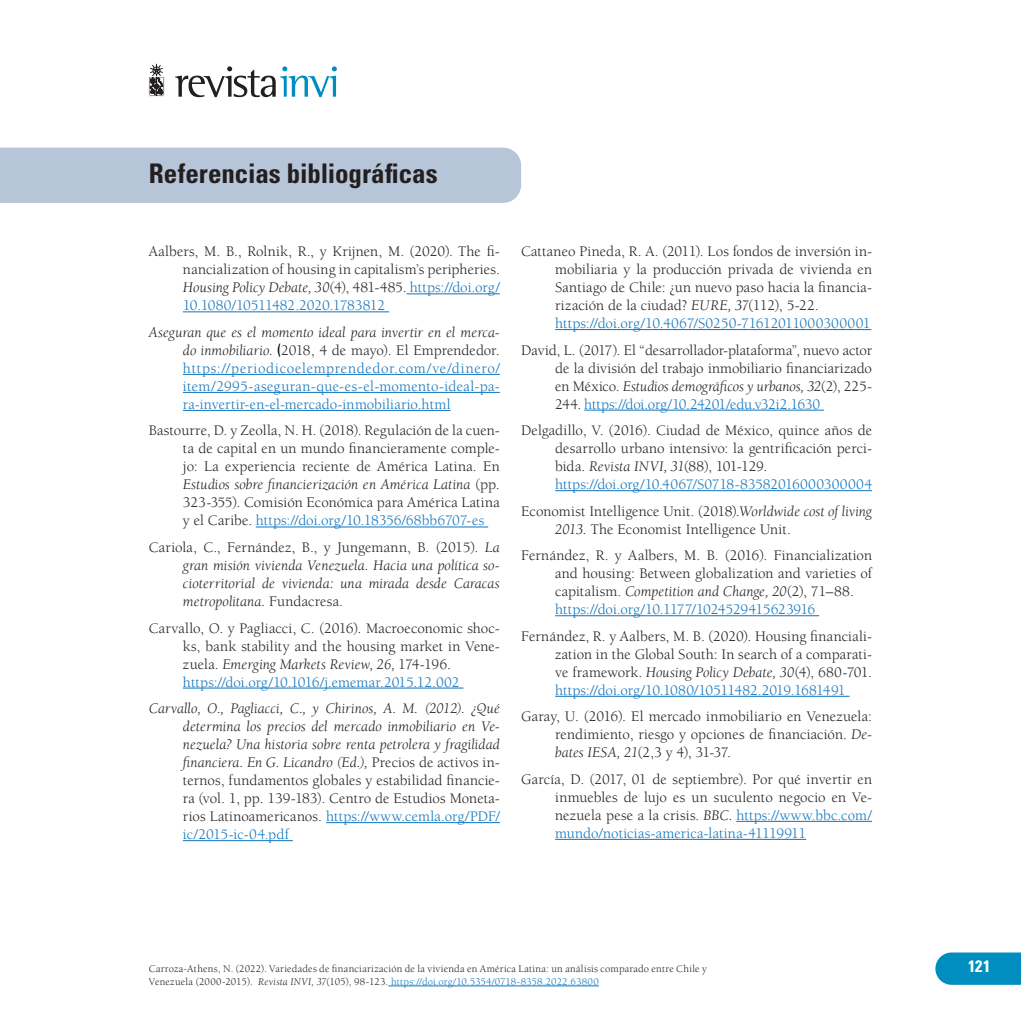
<style>
.page{position:relative;width:1021px;height:1021px;background:#fff}
.page>*{position:absolute;margin:0;border:0;box-sizing:border-box;transform-origin:0 0}
.sub{font:700 condensed 27px "Univers LT Std";color:#231f20}
.t1{font:700 condensed 16.5px "Univers LT Std";color:#fff}
.bibliografía{font:15px/18px "Berkeley Std";color:#231f20;text-align:justify}
.bibliografía-2{font:italic 15px/18px "Berkeley Std";letter-spacing:.005em;color:#231f20;text-align:justify}
.bibliografía-3{font:15px/18px "Berkeley Std";color:#1074bc;text-align:justify}
.t2{font:10.5px/12.6px "Berkeley Std";letter-spacing:.02em;color:#231f20}
.s1{font-style:italic}
.s2{color:#1074bc}
.s3{font-style:italic;color:#231f20}
.s4{font-family:"Univers LT Std";font-stretch:condensed;color:#000}
.s5{color:#231f20}
.s6{font-style:normal}
.s7{font-style:normal;color:#1074bc}
.s8{font-style:inherit}
</style>
<div class="page">
<svg style="left:175px;top:66px;width:162px;height:31px"></svg>
<svg style="left:149px;top:64px;width:15px;height:33px"></svg>
<svg style="left:935px;top:952px;width:85px;height:32px;background:#0e94c4"></svg>
<div style="left:0;top:148px;width:521px;height:55px;background:#b7c5d8"></div>
<hr style="left:406px;top:293px;width:94px;height:1px;background:#1074bc">
<hr style="left:183px;top:311px;width:206px;height:1px;background:#1074bc">
<hr style="left:183px;top:374px;width:317px;height:1px;background:#1074bc">
<hr style="left:183px;top:392px;width:317px;height:1px;background:#1074bc">
<hr style="left:183px;top:410px;width:267px;height:1px;background:#1074bc">
<hr style="left:256px;top:526px;width:232px;height:1px;background:#1074bc">
<hr style="left:183px;top:687px;width:280px;height:1px;background:#1074bc">
<hr style="left:326px;top:822px;width:174px;height:1px;background:#1074bc">
<hr style="left:183px;top:840px;width:110px;height:1px;background:#1074bc">
<hr style="left:555px;top:329px;width:316px;height:1px;background:#1074bc">
<hr style="left:584px;top:410px;width:240px;height:1px;background:#1074bc">
<hr style="left:555px;top:490px;width:317px;height:1px;background:#1074bc">
<hr style="left:555px;top:615px;width:264px;height:1px;background:#1074bc">
<hr style="left:555px;top:696px;width:294px;height:1px;background:#1074bc">
<hr style="left:736px;top:821px;width:136px;height:1px;background:#1074bc">
<hr style="left:555px;top:839px;width:251px;height:1px;background:#1074bc">
<hr style="left:388px;top:985px;width:211px;height:1px;background:#1074bc">
<p class="sub" style="left:149px;top:157px;width:290px">Referencias bibliográficas</p>
<p class="bibliografía" style="left:183px;top:243px;width:318px;text-indent:-34px">Aalbers, M. B., Rolnik, R., y Krijnen, M. (2020). The fi&shy;nancialization of housing in capitalism’s peripheries.<br><span class="s1">Housing Policy Debate, 30</span>(4), 481-485. <span class="s2">https://doi.org/ 10.1080/10511482.2020.1783812</span></p>
<p class="bibliografía-3" style="left:183px;top:323px;width:318px;text-indent:-34px"><span class="s3">Aseguran que es el momento ideal para invertir en el merca&shy;do inmobiliario.</span> <span class="s4">(</span><span class="s5">2018, 4 de mayo). El Emprendedor. </span>https://periodicoelemprendedor.com/ve/dinero/ item/2995-aseguran-que-es-el-momento-ideal-pa&shy;ra-invertir-en-el-mercado-inmobiliario.html</p>
<p class="bibliografía" style="left:183px;top:422px;width:318px;text-indent:-34px">Bastourre, D. y Zeolla, N. H. (2018). Regulación de la cuen&shy;ta de capital en un mundo financieramente comple&shy;jo: La experiencia reciente de América Latina. En <span class="s1">Estudios sobre financierización en América Latina</span> (pp.<br>323-355). Comisión Económica para América Latina y el Caribe. <span class="s2">https://doi.org/10.18356/68bb6707-es</span></p>
<p class="bibliografía-2" style="left:183px;top:538px;width:318px;text-indent:-34px"><span class="s6">Cariola, C., Fernández, B., y Jungemann, B. (2015).</span> La gran misión vivienda Venezuela. Hacia una política so&shy;cioterritorial de vivienda: una mirada desde Caracas metropolitana. <span class="s6">Fundacresa.</span></p>
<p class="bibliografía" style="left:183px;top:619px;width:318px;text-indent:-34px">Carvallo, O. y Pagliacci, C. (2016). Macroeconomic shoc&shy;ks, bank stability and the housing market in Vene&shy;zuela. <span class="s1">Emerging Markets Review, 26,</span> 174-196.</p>
<p class="bibliografía-3" style="left:183px;top:673px;width:278px">https://doi.org/10.1016/j.ememar.2015.12.002</p>
<p class="bibliografía-2" style="left:183px;top:699px;width:318px;text-indent:-34px">Carvallo, O., Pagliacci, C., y Chirinos, A. M. (2012). ¿Qué determina los precios del mercado inmobiliario en Ve&shy;nezuela? Una historia sobre renta petrolera y fragilidad financiera. En G. Licandro (Ed.), <span class="s6">Precios de activos in&shy;ternos, fundamentos globales y estabilidad financie&shy;ra (vol. 1, pp. 139-183). Centro de Estudios Moneta&shy;rios Latinoamericanos.</span> <span class="s7">https://www.cemla.org/PDF/ ic/2015-ic-04.pdf</span></p>
<p class="bibliografía" style="left:555px;top:242px;width:318px;text-indent:-34px">Cattaneo Pineda, R. A. (2011). Los fondos de inversión in&shy;mobiliaria y la producción privada de vivienda en Santiago de Chile: ¿un nuevo paso hacia la financia&shy;rización de la ciudad? <span class="s1">EURE, 37</span>(112), 5-22.</p>
<p class="bibliografía-3" style="left:555px;top:314px;width:317px">https://doi.org/10.4067/S0250-71612011000300001</p>
<p class="bibliografía" style="left:555px;top:341px;width:318px;text-indent:-34px">David, L. (2017). El “desarrollador-plataforma”, nuevo actor de la división del trabajo inmobiliario financiarizado en México. <span class="s1">Estudios demográficos y urbanos, 32</span>(2), 225- 244. <span class="s2">https://doi.org/10.24201/edu.v32i2.1630</span></p>
<p class="bibliografía" style="left:555px;top:421px;width:318px;text-indent:-34px">Delgadillo, V. (2016). Ciudad de México, quince años de desarrollo urbano intensivo: la gentrificación perci&shy;bida. <span class="s1">Revista INVI, 31</span>(88), 101-129.</p>
<p class="bibliografía-3" style="left:555px;top:475px;width:318px">https://doi.org/10.4067/S0718-83582016000300004</p>
<p class="bibliografía" style="left:555px;top:502px;width:318px;text-indent:-34px">Economist Intelligence Unit. (2018)<span class="s1">.Worldwide cost of living<br>2013.</span> The Economist Intelligence Unit.</p>
<p class="bibliografía" style="left:555px;top:546px;width:318px;text-indent:-34px">Fernández, R. y Aalbers, M. B. (2016). Financialization and housing: Between globalization and varieties of capitalism. <span class="s1">Competition and Change, 20</span>(2), 71–88.</p>
<p class="bibliografía-3" style="left:555px;top:600px;width:262px">https://doi.org/10.1177/1024529415623916</p>
<p class="bibliografía" style="left:555px;top:627px;width:318px;text-indent:-34px">Fernández, R. y Aalbers, M. B. (2020). Housing financiali&shy;zation in the Global South: In search of a comparati&shy;ve framework. <span class="s1">Housing Policy Debate, 30</span>(4), 680-701. <span class="s2">https://doi.org/10.1080/10511482.2019.1681491</span></p>
<p class="bibliografía" style="left:555px;top:707px;width:318px;text-indent:-34px">Garay, U. (2016). El mercado inmobiliario en Venezuela: rendimiento, riesgo y opciones de financiación. <span class="s1">De&shy;bates IESA, 21</span>(2,3 y 4), 31-37.</p>
<p class="bibliografía" style="left:555px;top:770px;width:318px;text-indent:-34px">García, D. (2017, 01 de septiembre). Por qué invertir en inmuebles de lujo es un suculento negocio en Ve&shy;nezuela pese a la crisis. <span class="s1">BBC.</span> <span class="s2">https://www.bbc.com/ mundo/noticias-america-latina-41119911</span></p>
<p class="t2" style="left:149px;top:962px;width:559px">Carroza-Athens, N. (2022). Variedades de financiarización de la vivienda en América Latina: un análisis comparado entre Chile y<br>Venezuela (2000-2015). <span class="s1">Revista INVI, 37</span>(105), <span class="s8">98-123</span>. <span class="s2">https://doi.org/10.5354/0718-8358.2022.63800</span></p>
<p class="t1" style="left:968px;top:956px;width:24px">121</p>
</div>
